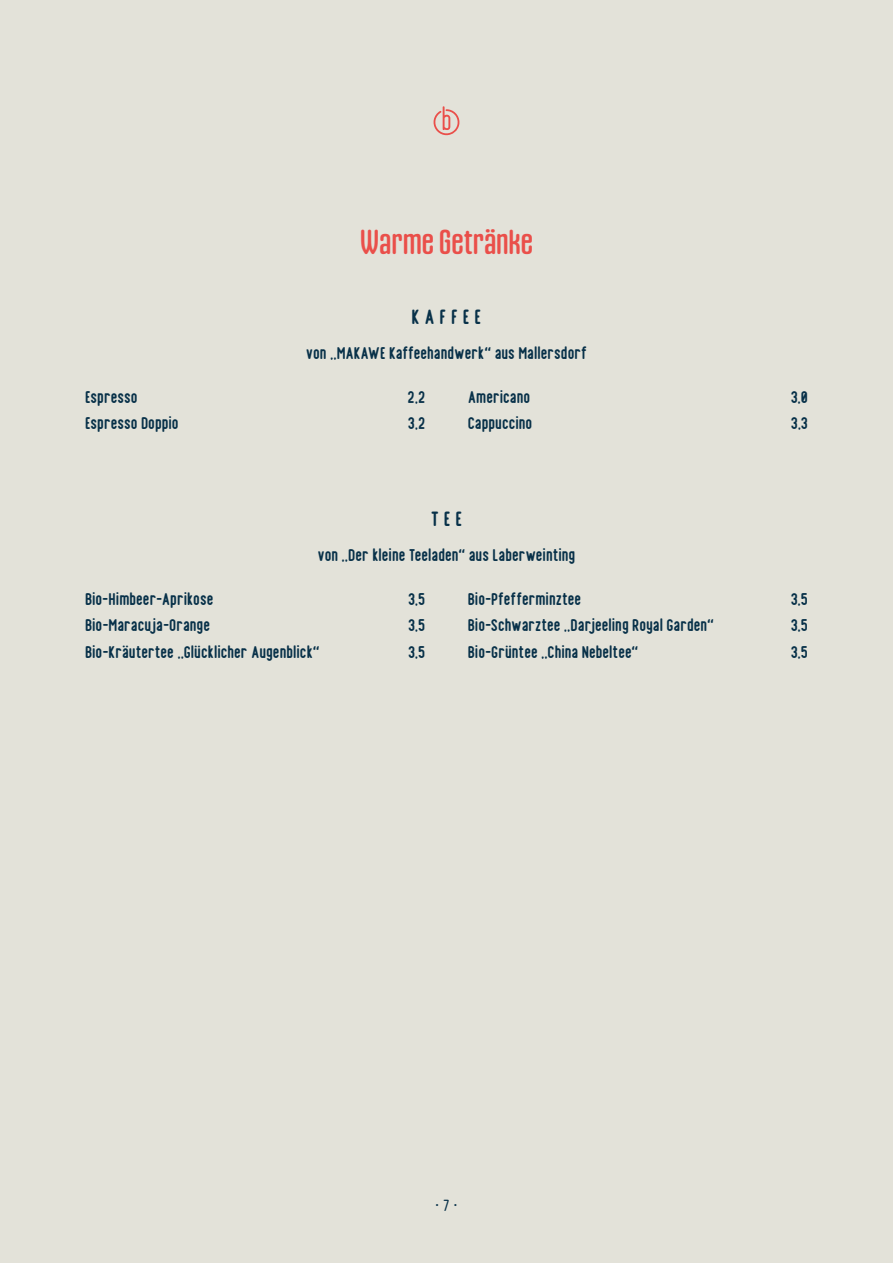
<style>
.page{position:relative;width:893px;height:1263px;background:#e3e2d9}
.page>*{position:absolute;margin:0;border:0;box-sizing:border-box;transform-origin:0 0}
._1_Kategorie{font:33px "Gothiks Round";letter-spacing:-.005em;color:#ea4f4a}
._2_Gericht{font:700 25.5px "Finland Rounded";letter-spacing:.19em;color:#083149}
._3_Beilagen{font:700 21px "Finland Rounded";color:#083149}
.t1{font:21px "Finland Rounded";color:#083149}
</style>
<div class="page">
<svg style="left:433px;top:106px;width:27px;height:29px"></svg>
<p class="_1_Kategorie" style="left:360px;top:222px;width:175px">Warme Getränke</p>
<p class="_2_Gericht" style="left:412px;top:305px;width:71px">KAFFEE</p>
<p class="_3_Beilagen" style="left:306px;top:343px;width:283px">von „MAKAWE Kaffeehandwerk“ aus Mallersdorf</p>
<p class="_3_Beilagen" style="left:85px;top:387px;width:54px">Espresso</p>
<p class="_3_Beilagen" style="left:408px;top:387px;width:19px">2,2</p>
<p class="_3_Beilagen" style="left:85px;top:414px;width:95px">Espresso Doppio</p>
<p class="_3_Beilagen" style="left:408px;top:414px;width:19px">3,2</p>
<p class="_3_Beilagen" style="left:468px;top:387px;width:64px">Americano</p>
<p class="_3_Beilagen" style="left:791px;top:387px;width:19px">3,0</p>
<p class="_3_Beilagen" style="left:468px;top:414px;width:66px">Cappuccino</p>
<p class="_3_Beilagen" style="left:791px;top:414px;width:19px">3,3</p>
<p class="_2_Gericht" style="left:431px;top:507px;width:33px">TEE</p>
<p class="_3_Beilagen" style="left:317px;top:545px;width:259px">von „Der kleine Teeladen“ aus Laberweinting</p>
<p class="_3_Beilagen" style="left:85px;top:589px;width:130px">Bio-Himbeer-Aprikose</p>
<p class="_3_Beilagen" style="left:408px;top:589px;width:19px">3,5</p>
<p class="_3_Beilagen" style="left:85px;top:616px;width:127px">Bio-Maracuja-Orange</p>
<p class="_3_Beilagen" style="left:408px;top:616px;width:19px">3,5</p>
<p class="_3_Beilagen" style="left:85px;top:643px;width:236px">Bio-Kräutertee „Glücklicher Augenblick“</p>
<p class="_3_Beilagen" style="left:408px;top:643px;width:19px">3,5</p>
<p class="_3_Beilagen" style="left:468px;top:589px;width:115px">Bio-Pfefferminztee</p>
<p class="_3_Beilagen" style="left:791px;top:589px;width:19px">3,5</p>
<p class="_3_Beilagen" style="left:468px;top:616px;width:248px">Bio-Schwarztee „Darjeeling Royal Garden“</p>
<p class="_3_Beilagen" style="left:791px;top:616px;width:19px">3,5</p>
<p class="_3_Beilagen" style="left:468px;top:643px;width:172px">Bio-Grüntee „China Nebeltee“</p>
<p class="_3_Beilagen" style="left:791px;top:643px;width:19px">3,5</p>
<p class="t1" style="left:435px;top:1197px;width:24px">• 7 •</p>
</div>
